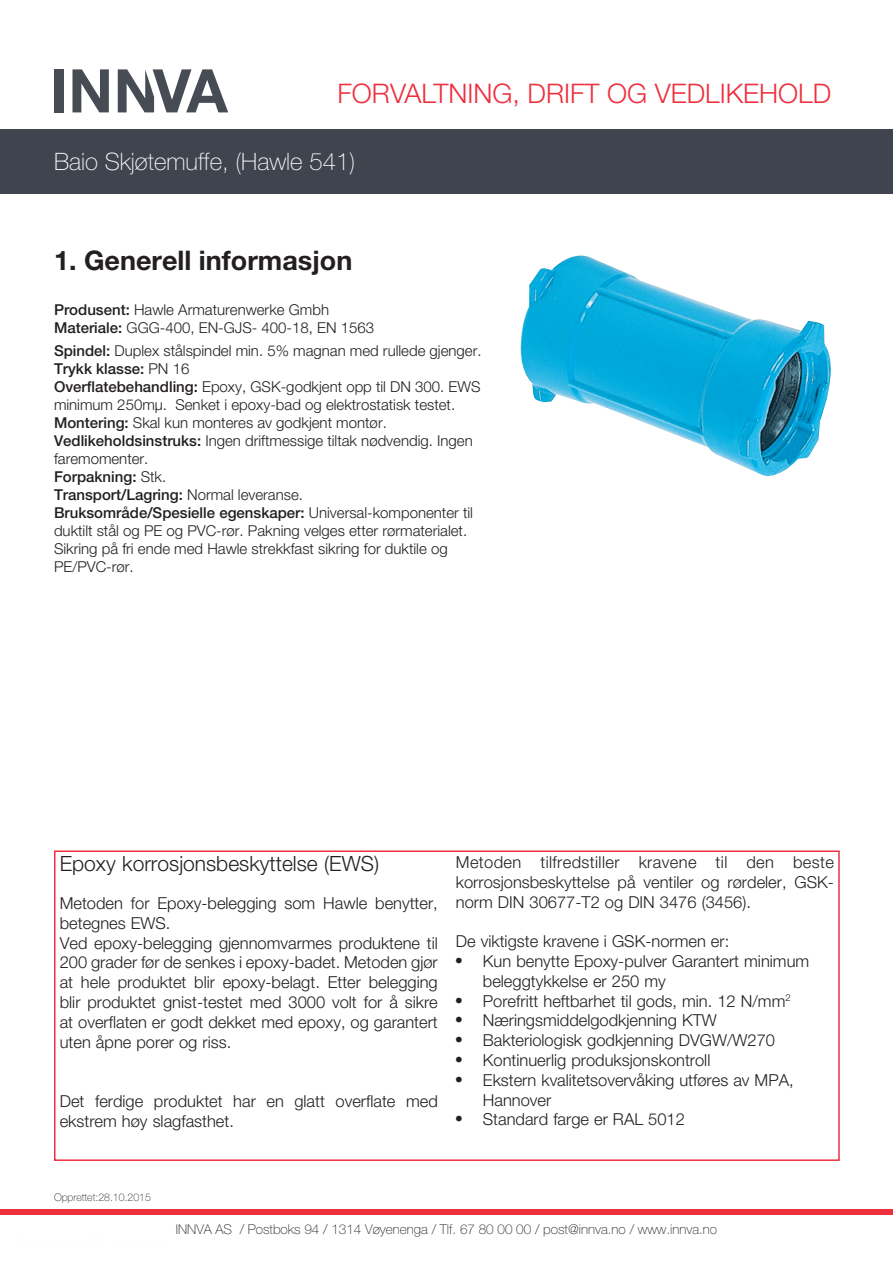
<style>
.page{position:relative;width:893px;height:1263px;background:#fff}
.page>*{position:absolute;margin:0;border:0;box-sizing:border-box;transform-origin:0 0}
.t1{font:300 27px "Helvetica Neue LT Pro";color:#ee2f3e}
.t2{font:700 27px "Helvetica Neue LT Pro";color:#231f20}
.t3{font:100 24px "Helvetica Neue LT Pro";color:#fff}
.t4{font:300 21px "Helvetica Neue LT Pro";color:#231f20}
.t5{font:300 16.5px/19.8px "Helvetica Neue LT Pro";color:#231f20}
.t6{font:300 15px/18px "Helvetica Neue LT Pro";color:#231f20}
.t7{font:100 13.5px "Helvetica Neue LT Pro";color:#231f20}
.t8{font:100 10.5px "Helvetica Neue LT Pro";color:#231f20}
.s1{font-weight:500}
.s2{font-family:"Helvetica";font-weight:400;font-size:18px}
</style>
<div class="page">
<svg style="left:72px;top:69px;width:37px;height:43px"></svg>
<div style="left:54px;top:69px;width:9px;height:43px;background:#464b54"></div>
<svg style="left:118px;top:69px;width:110px;height:43px"></svg>
<div style="left:0;top:129px;width:893px;height:64px;background:#40444e"></div>
<div style="left:0;top:1209px;width:893px;height:6px;background:#ee2f3e"></div>
<div style="left:54px;top:850px;width:786px;height:311px;border:2px solid #ee2f3e"></div>
<img style="left:520px;top:256px;width:311px;height:220px">
<h1 class="t1" style="left:337px;top:77px;width:495px">FORVALTNING, DRIFT OG VEDLIKEHOLD</h1>
<h2 class="t3" style="left:54px;top:147px;width:303px">Baio Skjøtemuffe, (Hawle 541)</h2>
<h1 class="t2" style="left:54px;top:244px;width:300px">1. Generell informasjon</h1>
<p class="t6" style="left:54px;top:300px;width:322px"><span class="s1">Produsent:</span> Hawle Armaturenwerke Gmbh<br><span class="s1">Materiale:</span> GGG-400, EN-GJS- 400-18, EN 1563</p>
<p class="t6" style="left:54px;top:341px;width:429px"><span class="s1">Spindel:</span> Duplex stålspindel min. 5% magnan med rullede gjenger.<br><span class="s1">Trykk klasse:</span> PN 16<br><span class="s1">Overflatebehandling:</span> Epoxy, GSK-godkjent opp til DN 300. EWS minimum 250mµ. Senket i epoxy-bad og elektrostatisk testet.<br><span class="s1">Montering:</span> Skal kun monteres av godkjent montør.<br><span class="s1">Vedlikeholdsinstruks:</span> Ingen driftmessige tiltak nødvendig. Ingen faremomenter.<br><span class="s1">Forpakning:</span> Stk.<br><span class="s1">Transport/Lagring:</span> Normal leveranse.<br><span class="s1">Bruksområde/Spesielle egenskaper:</span> Universal-komponenter til duktilt stål og PE og PVC-rør. Pakning velges etter rørmaterialet.<br>Sikring på fri ende med Hawle strekkfast sikring for duktile og PE/PVC-rør.</p>
<p class="t4" style="left:60px;top:851px;width:321px">Epoxy korrosjonsbeskyttelse (EWS)</p>
<p class="t5" style="left:60px;top:893px;width:380px">Metoden for Epoxy-belegging som Hawle benytter, betegnes EWS.<br>Ved epoxy-belegging gjennomvarmes produktene til 200 grader før de senkes i epoxy-badet. Metoden gjør at hele produktet blir epoxy-belagt. Etter belegging blir produktet gnist-testet med 3000 volt for å sikre at overflaten er godt dekket med epoxy, og garantert uten åpne porer og riss.</p>
<p class="t5" style="left:60px;top:1091px;width:380px">Det ferdige produktet har en glatt overflate med ekstrem høy slagfasthet.</p>
<p class="t5" style="left:456px;top:852px;width:380px;text-align:justify">Metoden tilfredstiller kravene til den beste korrosjonsbeskyttelse på ventiler og rørdeler, GSK&shy;norm DIN 30677-T2 og DIN 3476 (3456).</p>
<p class="t5" style="left:456px;top:931px;width:275px">De viktigste kravene i GSK-normen er:</p>
<p class="t5" style="left:483px;top:951px;width:328px;text-indent:-27px"><span class="s2">•</span> Kun benytte Epoxy-pulver Garantert minimum beleggtykkelse er 250 my</p>
<p class="t5" style="left:456px;top:990px;width:336px"><span class="s2">•</span> Porefritt heftbarhet til gods, min. 12 N/mm<sup>2</sup></p>
<p class="t5" style="left:456px;top:1010px;width:262px"><span class="s2">•</span> Næringsmiddelgodkjenning KTW</p>
<p class="t5" style="left:456px;top:1030px;width:321px"><span class="s2">•</span> Bakteriologisk godkjenning DVGW/W270</p>
<p class="t5" style="left:456px;top:1050px;width:256px"><span class="s2">•</span> Kontinuerlig produksjonskontroll</p>
<p class="t5" style="left:483px;top:1070px;width:312px;text-indent:-27px"><span class="s2">•</span> Ekstern kvalitetsovervåking utføres av MPA,<br>Hannover</p>
<p class="t5" style="left:456px;top:1109px;width:231px"><span class="s2">•</span> Standard farge er RAL 5012</p>
<p class="t8" style="left:54px;top:1191px;width:98px">Opprettet:28.10.2015</p>
<p class="t7" style="left:176px;top:1221px;width:543px">INNVA AS / Postboks 94 / 1314 Vøyenenga / Tlf. 67 80 00 00 / post@innva.no / www.innva.no</p>
</div>
